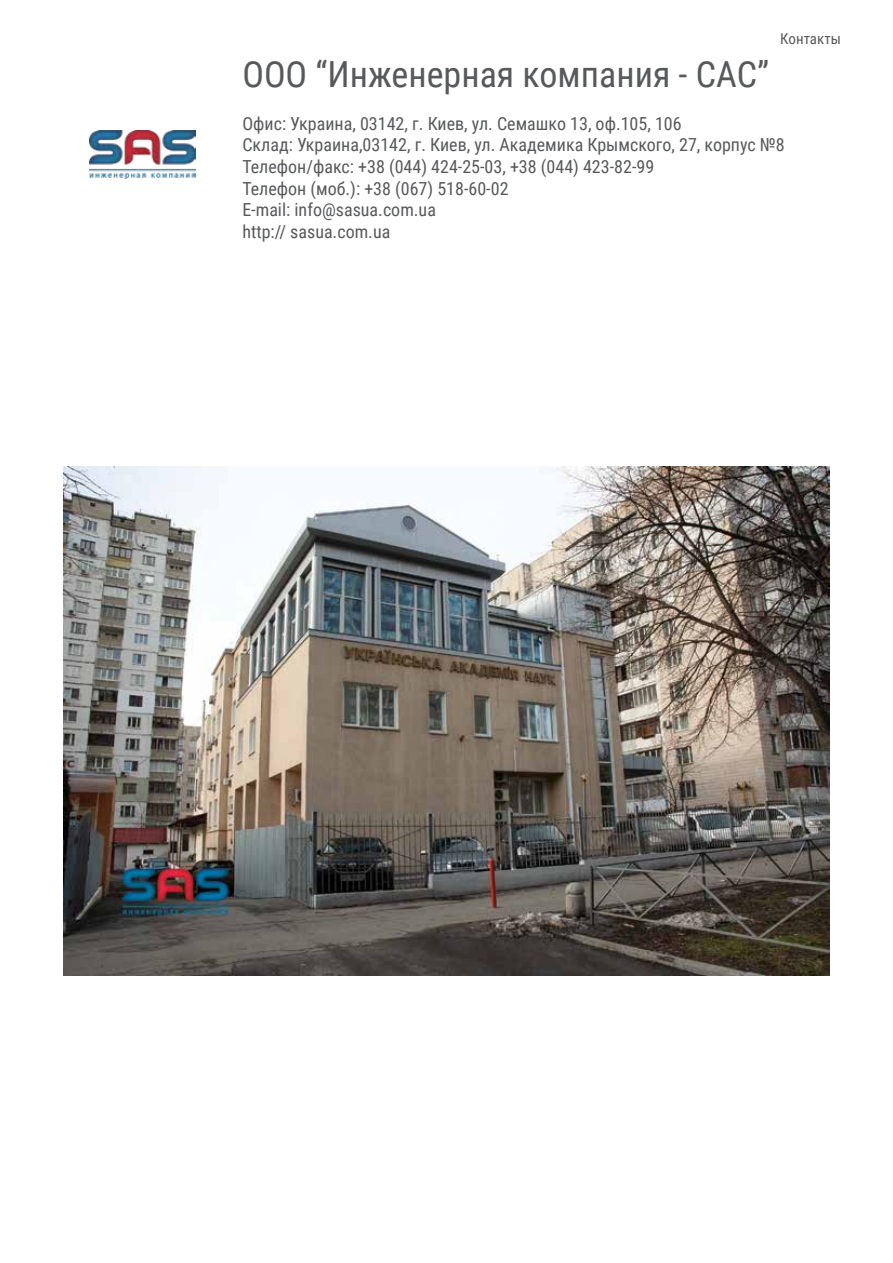
<style>
.page{position:relative;width:893px;height:1263px;background:#fff}
.page>*{position:absolute;margin:0;border:0;box-sizing:border-box;transform-origin:0 0}
.t1{font:36px "Roboto Condensed";color:#58595b}
.t2{font:18px/21.6px "Roboto Condensed";color:#58595b}
.t3{font:15px "Roboto Condensed";color:#58595b}
</style>
<div class="page">
<img style="left:89px;top:131px;width:106px;height:47px">
<img style="left:64px;top:466px;width:765px;height:509px">
<p class="t3" style="left:780px;top:28px;width:62px">Контакты</p>
<h1 class="t1" style="left:242px;top:49px;width:528px">ООО “Инженерная компания - САС”</h1>
<p class="t2" style="left:242px;top:112px;width:544px">Офис: Украина, 03142, г. Киев, ул. Семашко 13, оф.105, 106<br>Склад: Украина,03142, г. Киев, ул. Академика Крымского, 27, корпус №8<br>Телефон/факс: +38 (044) 424-25-03, +38 (044) 423-82-99<br>Телефон (моб.): +38 (067) 518-60-02<br>E-mail: info@sasua.com.ua<br>http:// sasua.com.ua</p>
</div>
